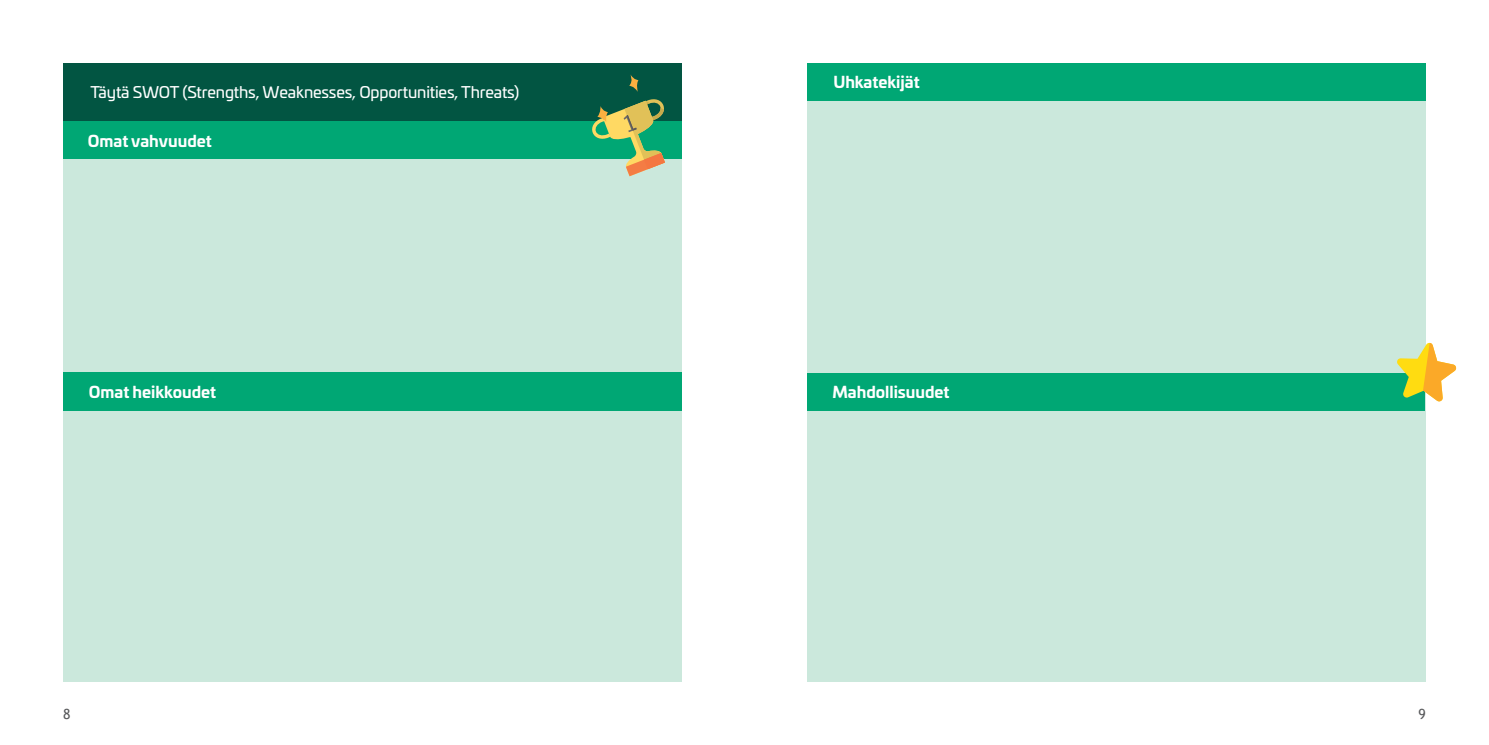
<style>
.page{position:relative;width:1489px;height:745px;background:#fff}
.page>*{position:absolute;margin:0;border:0;box-sizing:border-box;transform-origin:0 0}
.t1{font:15.75px "Univia Pro";letter-spacing:-.01em;color:#fff}
.t2{font:700 15.75px "Univia Pro";color:#fff}
.t3{font:14px "Trebuchet MS";color:#58595b}
</style>
<div class="page">
<div style="left:807px;top:100px;width:618px;height:581px;background:#cbe8dc"></div>
<div style="left:807px;top:373px;width:617px;height:37px;background:#00a774"></div>
<div style="left:807px;top:63px;width:618px;height:37px;background:#00a774"></div>
<svg style="left:1397px;top:342px;width:59px;height:59px"></svg>
<div style="left:63px;top:100px;width:618px;height:272px;background:#cbe8dc"></div>
<div style="left:63px;top:410px;width:618px;height:271px;background:#cbe8dc"></div>
<div style="left:63px;top:372px;width:618px;height:38px;background:#00a774"></div>
<div style="left:63px;top:63px;width:618px;height:58px;background:#025542"></div>
<div style="left:63px;top:121px;width:618px;height:37px;background:#00a774"></div>
<svg style="left:590px;top:99px;width:75px;height:77px"></svg>
<svg style="left:629px;top:74px;width:9px;height:18px"></svg>
<p class="t1" style="left:91px;top:80px;width:430px">Täytä SWOT (Strengths, Weaknesses, Opportunities, Threats)</p>
<p class="t2" style="left:88px;top:128px;width:125px">Omat vahvuudet</p>
<p class="t2" style="left:89px;top:379px;width:129px">Omat heikkoudet</p>
<p class="t2" style="left:833px;top:69px;width:88px">Uhkatekijät</p>
<p class="t2" style="left:832px;top:379px;width:119px">Mahdollisuudet</p>
<p class="t3" style="left:63px;top:705px;width:9px">8</p>
<p class="t3" style="left:1418px;top:705px;width:9px">9</p>
</div>
